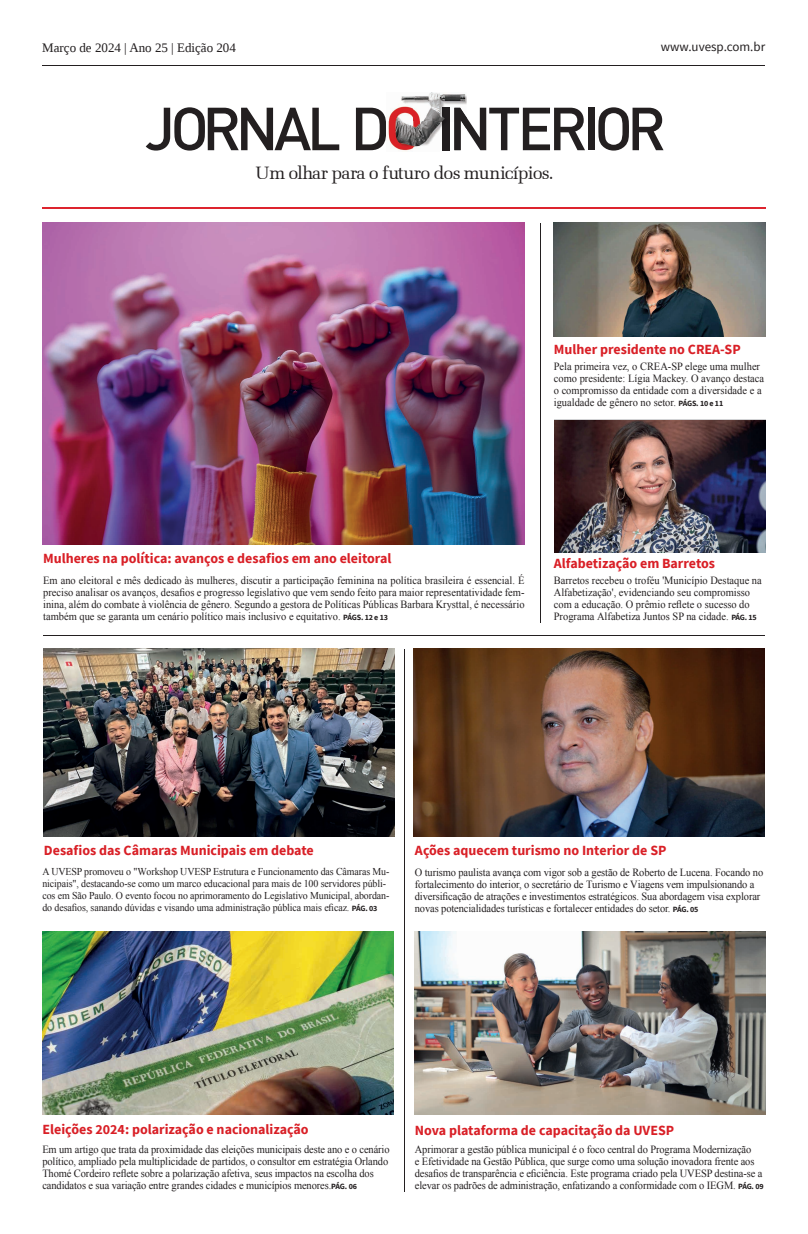
<style>
.page{position:relative;width:808px;height:1234px;background:#fff}
.page>*{position:absolute;margin:0;border:0;box-sizing:border-box;transform-origin:0 0}
.t1{font:18px "Melior";letter-spacing:-.04em;color:#231f20}
.t2{font:700 14px "Source Sans Pro";color:#d91f26}
.t3{font:13px "Liberation Serif";color:#231f20}
.t4{font:13px "Source Sans Pro";color:#231f20}
.t5{font:11px/12px "Iskoola Pota";letter-spacing:-.01em;color:#231f20;scale:.95 1}
.t6{font:10.4px/12px "Iskoola Pota";letter-spacing:-.01em;color:#231f20;scale:.95 1}
.s1{font-family:"Source Sans Pro";font-weight:700;font-size:8px}
</style>
<div class="page">
<hr style="left:42px;top:65px;width:723px;height:1px;background:#231f20">
<hr style="left:42px;top:207px;width:723px;height:1px;background:#dd242e">
<svg style="left:467px;top:108px;width:118px;height:42px"></svg>
<div style="left:588px;top:108px;width:7px;height:42px;background:#231f20"></div>
<svg style="left:598px;top:107px;width:65px;height:43px"></svg>
<svg style="left:146px;top:107px;width:193px;height:43px"></svg>
<svg style="left:356px;top:108px;width:30px;height:42px"></svg>
<img style="left:388px;top:92px;width:79px;height:60px">
<img style="left:443px;top:108px;width:6px;height:42px">
<img style="left:454px;top:108px;width:13px;height:42px">
<img style="left:42px;top:223px;width:482px;height:321px">
<img style="left:43px;top:648px;width:351px;height:188px">
<img style="left:554px;top:223px;width:211px;height:113px">
<hr style="left:404px;top:648px;width:1px;height:543px;background:#231f20">
<hr style="left:540px;top:223px;width:1px;height:399px;background:#231f20">
<hr style="left:43px;top:635px;width:722px;height:1px;background:#231f20">
<img style="left:414px;top:648px;width:351px;height:188px">
<img style="left:415px;top:931px;width:350px;height:183px">
<img style="left:554px;top:420px;width:211px;height:132px">
<img style="left:42px;top:931px;width:351px;height:183px">
<p class="t3" style="left:42px;top:39px;width:195px">Março de 2024 | Ano 25 | Edição 204</p>
<p class="t4" style="left:661px;top:38px;width:106px">www.uvesp.com.br</p>
<h1 class="t1" style="left:255px;top:162px;width:300px">Um olhar para o futuro dos municípios.</h1>
<p class="t2" style="left:554px;top:339px;width:188px">Mulher presidente no CREA-SP</p>
<p class="t5" style="left:554px;top:360px;width:223px">Pela primeira vez, o CREA-SP elege uma mulher como presidente: Lígia Mackey. O avanço destaca o compromisso da entidade com a diversidade e a igualdade de gênero no setor. <span class="s1">PÁGS. 10 e 11</span></p>
<p class="t2" style="left:43px;top:548px;width:350px">Mulheres na política: avanços e desafios em ano eleitoral</p>
<p class="t5" style="left:43px;top:574px;width:508px;text-align:justify">Em ano eleitoral e mês dedicado às mulheres, discutir a participação feminina na política brasileira é essencial. É preciso analisar os avanços, desafios e progresso legislativo que vem sendo feito para maior representatividade fem&shy;inina, além do combate à violência de gênero. Segundo a gestora de Políticas Públicas Barbara Krysttal, é necessário também que se garanta um cenário político mais inclusivo e equitativo. <span class="s1">PÁGS. 12 e 13</span></p>
<p class="t2" style="left:554px;top:553px;width:163px">Alfabetização em Barretos</p>
<p class="t5" style="left:554px;top:574px;width:220px">Barretos recebeu o troféu 'Município Destaque na Alfabetização', evidenciando seu compromisso com a educação. O prêmio reflete o sucesso do Programa Alfabetiza Juntos SP na cidade. <span class="s1">PÁG. 15</span></p>
<p class="t2" style="left:44px;top:840px;width:271px">Desafios das Câmaras Municipais em debate</p>
<p class="t6" style="left:42px;top:864px;width:367px">A UVESP promoveu o "Workshop UVESP Estrutura e Funcionamento das Câmaras Mu&shy;nicipais", destacando-se como um marco educacional para mais de 100 servidores públi&shy;cos em São Paulo. O evento focou no aprimoramento do Legislativo Municipal, abordan&shy;do desafios, sanando dúvidas e visando uma administração pública mais eficaz. <span class="s1">PÁG. 03</span></p>
<p class="t2" style="left:415px;top:840px;width:253px">Ações aquecem turismo no Interior de SP</p>
<p class="t5" style="left:415px;top:866px;width:368px">O turismo paulista avança com vigor sob a gestão de Roberto de Lucena. Focando no fortalecimento do interior, o secretário de Turismo e Viagens vem impulsionando a diversificação de atrações e investimentos estratégicos. Sua abordagem visa explorar novas potencialidades turísticas e fortalecer entidades do setor. <span class="s1">PÁG. 05</span></p>
<p class="t2" style="left:42px;top:1119px;width:268px">Eleições 2024: polarização e nacionalização</p>
<p class="t5" style="left:42px;top:1143px;width:367px">Em um artigo que trata da proximidade das eleições municipais deste ano e o cenário político, ampliado pela multiplicidade de partidos, o consultor em estratégia Orlando Thomé Cordeiro reflete sobre a polarização afetiva, seus impactos na escolha dos candidatos e sua variação entre grandes cidades e municípios menores.<span class="s1">PÁG. 06</span></p>
<p class="t2" style="left:415px;top:1120px;width:261px">Nova plataforma de capacitação da UVESP</p>
<p class="t5" style="left:415px;top:1143px;width:369px">Aprimorar a gestão pública municipal é o foco central do Programa Modernização<br>e Efetividade na Gestão Pública, que surge como uma solução inovadora frente aos desafios de transparência e eficiência. Este programa criado pela UVESP destina-se a elevar os padrões de administração, enfatizando a conformidade com o IEGM. <span class="s1">PÁG. 09</span></p>
</div>
